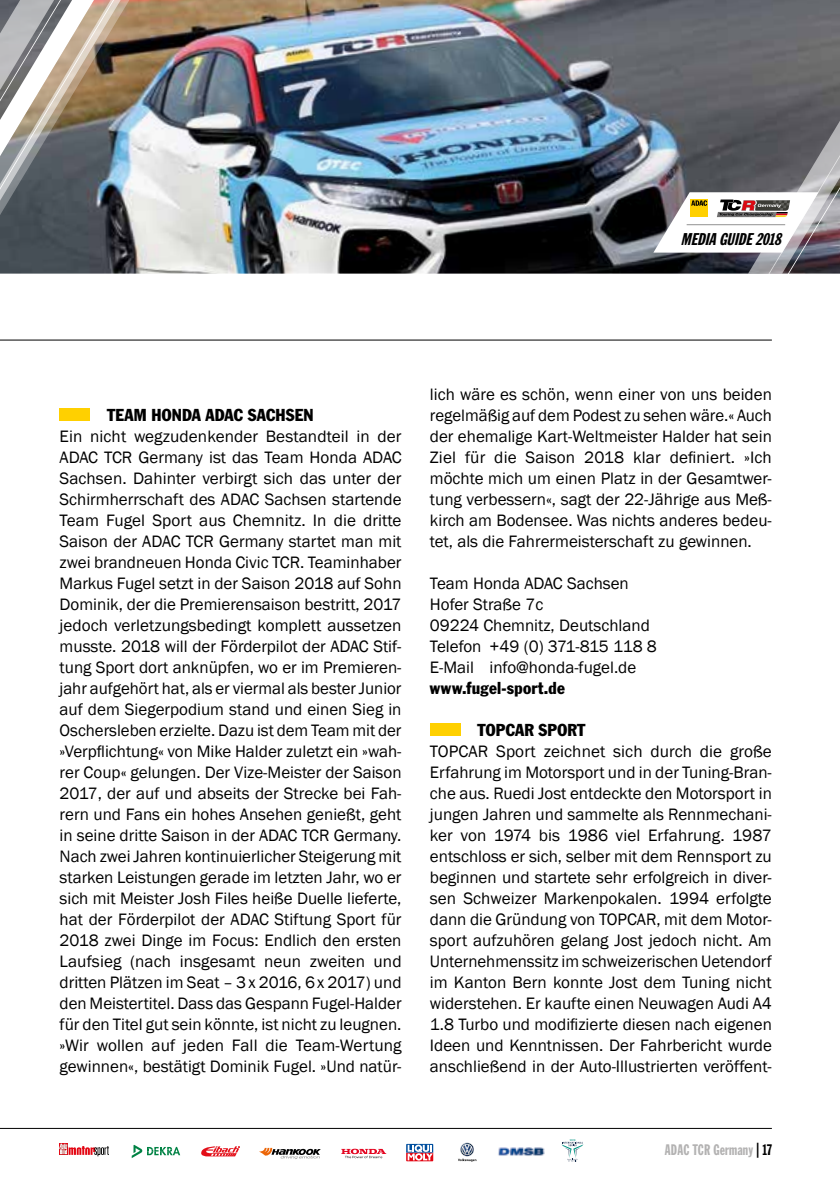
<style>
.page{position:relative;width:840px;height:1191px;background:#fff}
.page>*{position:absolute;margin:0;border:0;box-sizing:border-box;transform-origin:0 0}
.t1{font:17px/21px "Franklin Gothic";color:#000;text-align:justify}
.t2{font:condensed 17px "Franklin Gothic Std";letter-spacing:.01em;color:#000}
.t3{font:italic 16.8px "Franklin Gothic Std Extra Cond";color:#000;scale:1.09 1}
.t4{font:15px "Franklin Gothic Std Extra Cond";letter-spacing:.01em;color:#b3b2b2}
.s1{color:#000}
</style>
<div class="page">
<hr style="left:0;top:1128px;width:771px;height:1px;background:#000">
<svg style="left:561px;top:1139px;width:22px;height:22px"></svg>
<svg style="left:259px;top:1147px;width:61px;height:12px"></svg>
<svg style="left:59px;top:1143px;width:50px;height:13px"></svg>
<svg style="left:132px;top:1144px;width:48px;height:14px"></svg>
<svg style="left:201px;top:1146px;width:38px;height:10px"></svg>
<svg style="left:406px;top:1143px;width:27px;height:18px"></svg>
<svg style="left:341px;top:1148px;width:45px;height:10px"></svg>
<svg style="left:458px;top:1142px;width:18px;height:19px"></svg>
<img style="left:498px;top:1147px;width:47px;height:9px">
<div style="left:60px;top:408px;width:30px;height:13px;background:#ffd000"></div>
<div style="left:429px;top:723px;width:31px;height:13px;background:#ffd000"></div>
<hr style="left:0;top:340px;width:771px;height:1px;background:#000">
<img style="left:352px;top:0;width:301px;height:274px">
<img style="left:0;top:0;width:352px;height:274px">
<svg style="left:653px;top:0;width:186px;height:274px;background:#78787c"></svg>
<hr style="left:686px;top:224px;width:98px;height:1px;background:#929292">
<p class="t3" style="left:680px;top:230px;width:97px">MEDIAGUIDE2018</p>
<p class="t2" style="left:107px;top:404px;width:208px">TEAM HONDA ADAC SACHSEN</p>
<p class="t1" style="left:60px;top:426px;width:343px">Ein nicht wegzudenkender Bestandteil in der ADAC TCR Germany ist das Team Honda ADAC Sachsen. Dahinter verbirgt sich das unter der Schirmherrschaft des ADAC Sachsen startende Team Fugel Sport aus Chemnitz. In die dritte Saison der ADAC TCR Germany startet man mit zwei brandneuen Honda Civic TCR. Teaminhaber Markus Fugel setzt in der Saison 2018 auf Sohn Dominik, der die Premierensaison bestritt, 2017 jedoch verletzungsbedingt komplett aussetzen musste. 2018 will der Förderpilot der ADAC Stif&shy;tung Sport dort anknüpfen, wo er im Premieren&shy;jahr aufgehört hat, als er viermal als bester Junior auf dem Siegerpodium stand und einen Sieg in Oschersleben erzielte. Dazu ist dem Team mit der »Verpflichtung« von Mike Halder zuletzt ein »wah&shy;rer Coup« gelungen. Der Vize-Meister der Saison 2017, der auf und abseits der Strecke bei Fah&shy;rern und Fans ein hohes Ansehen genießt, geht in seine dritte Saison in der ADAC TCR Germany.<br>Nach zwei Jahren kontinuierlicher Steigerung mit starken Leistungen gerade im letzten Jahr, wo er sich mit Meister Josh Files heiße Duelle lieferte, hat der Förderpilot der ADAC Stiftung Sport für 2018 zwei Dinge im Focus: Endlich den ersten Laufsieg (nach insgesamt neun zweiten und dritten Plätzen im Seat – 3x 2016, 6x 2017) und den Meistertitel. Dass das Gespann Fugel-Halder für den Titel gut sein könnte, ist nicht zu leugnen. »Wir wollen auf jeden Fall die Team-Wertung gewinnen«, bestätigt Dominik Fugel. »Und natür-</p>
<p class="t1" style="left:429px;top:384px;width:343px">lich wäre es schön, wenn einer von uns beiden regelmäßig auf dem Podest zu sehen wäre.« Auch der ehemalige Kart-Weltmeister Halder hat sein Ziel für die Saison 2018 klar definiert. »Ich möchte mich um einen Platz in der Gesamtwer&shy;tung verbessern«, sagt der 22-Jährige aus Meß&shy;kirch am Bodensee. Was nichts anderes bedeu&shy;tet, als die Fahrermeisterschaft zu gewinnen.</p>
<p class="t1" style="left:429px;top:573px;width:228px;text-align:left">Team Honda ADAC Sachsen<br>Hofer Straße 7c<br>09224 Chemnitz, Deutschland<br>Telefon +49 (0) 371-815 118 8<br>E-Mail info@honda-fugel.de</p>
<p class="t2" style="left:429px;top:677px;width:136px">www.fugel-sport.de</p>
<p class="t2" style="left:477px;top:719px;width:109px">TOPCAR SPORT</p>
<p class="t1" style="left:429px;top:741px;width:343px">TOPCAR Sport zeichnet sich durch die große Erfahrung im Motorsport und in der Tuning-Bran&shy;che aus. Ruedi Jost entdeckte den Motorsport in jungen Jahren und sammelte als Rennmechani&shy;ker von 1974 bis 1986 viel Erfahrung. 1987 entschloss er sich, selber mit dem Rennsport zu beginnen und startete sehr erfolgreich in diver&shy;sen Schweizer Markenpokalen. 1994 erfolgte dann die Gründung von TOPCAR, mit dem Motor&shy;sport aufzuhören gelang Jost jedoch nicht. Am Unternehmenssitz im schweizerischen Uetendorf im Kanton Bern konnte Jost dem Tuning nicht widerstehen. Er kaufte einen Neuwagen Audi A4<br>1.8 Turbo und modifizierte diesen nach eigenen Ideen und Kenntnissen. Der Fahrbericht wurde anschließend in der Auto-Illustrierten veröffent-</p>
<p class="t4" style="left:664px;top:1141px;width:108px">ADAC TCR Germany <span class="s1">| 17</span></p>
</div>
